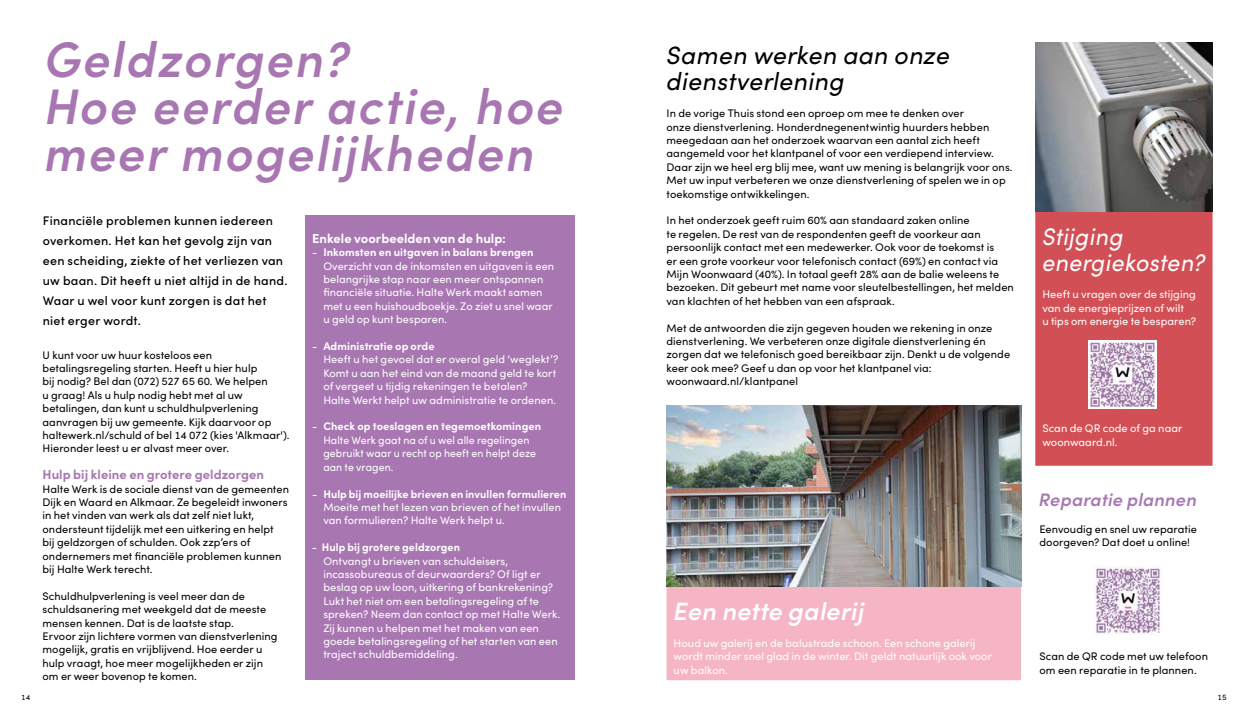
<style>
.page{position:relative;width:1248px;height:723px;background:#fff}
.page>*{position:absolute;margin:0;border:0;box-sizing:border-box;transform-origin:0 0}
.t1{font:italic 600 50px/46.9px "Sofia Pro";letter-spacing:.04em;color:#a877b2}
.t2{font:italic 25px/26.8px "Sofia Pro";letter-spacing:.02em;color:#000}
.t3{font:italic 600 25px "Sofia Pro";letter-spacing:.01em;color:#fff}
.t4{font:italic 24px/26.8px "Sofia Pro";letter-spacing:.015em;color:#fff;scale:.96 1}
.t5{font:italic 600 18px "Sofia Pro";letter-spacing:.015em;color:#a877b2}
.t6{font:700 13px "Sofia Pro";color:#a877b2}
.t7{font:700 13px "Sofia Pro";color:#fff}
.t8{font:500 12.5px/20.1px "Sofia Pro";letter-spacing:.02em;color:#000}
.t9{font:11px/13.4px "Sofia Pro";letter-spacing:.005em;color:#000}
.t10{font:11px/13.4px "Sofia Pro";letter-spacing:.005em;color:#fff}
.t11{font:8px "Sofia Pro";color:#000}
.s1{font-weight:700}
</style>
<div class="page">
<div style="left:305px;top:215px;width:269px;height:464px;background:#a877b2"></div>
<div style="left:1035px;top:211px;width:177px;height:255px;background:#d25055"></div>
<img style="left:1035px;top:43px;width:177px;height:168px">
<img style="left:1094px;top:567px;width:67px;height:67px">
<img style="left:1088px;top:341px;width:68px;height:68px">
<div style="left:666px;top:586px;width:354px;height:94px;background:#f6b5c4"></div>
<img style="left:666px;top:405px;width:354px;height:181px">
<h1 class="t1" style="left:45px;top:33px;width:520px">Geldzorgen?<br>Hoe eerder actie, hoe meer mogelijkheden</h1>
<p class="t8" style="left:43px;top:209px;width:246px">Financiële problemen kunnen iedereen overkomen. Het kan het gevolg zijn van een scheiding, ziekte of het verliezen van uw baan. Dit heeft u niet altijd in de hand.<br>Waar u wel voor kunt zorgen is dat het niet erger wordt.</p>
<p class="t9" style="left:43px;top:347px;width:248px">U kunt voor uw huur kosteloos een betalingsregeling starten. Heeft u hier hulp<br>bij nodig? Bel dan (072) 527 65 60. We helpen<br>u graag! Als u hulp nodig hebt met al uw betalingen, dan kunt u schuldhulpverlening aanvragen bij uw gemeente. Kijk daarvoor op haltewerk.nl/schuld of bel 14 072 (kies 'Alkmaar').<br>Hieronder leest u er alvast meer over.</p>
<p class="t6" style="left:43px;top:464px;width:223px">Hulp bij kleine en grotere geldzorgen</p>
<p class="t9" style="left:43px;top:481px;width:248px">Halte Werk is de sociale dienst van de gemeenten Dijk en Waard en Alkmaar. Ze begeleidt inwoners in het vinden van werk als dat zelf niet lukt, ondersteunt tijdelijk met een uitkering en helpt<br>bij geldzorgen of schulden. Ook zzp’ers of ondernemers met financiële problemen kunnen bij Halte Werk terecht.</p>
<p class="t9" style="left:43px;top:588px;width:236px">Schuldhulpverlening is veel meer dan de schuldsanering met weekgeld dat de meeste mensen kennen. Dat is de laatste stap.<br>Ervoor zijn lichtere vormen van dienstverlening mogelijk, gratis en vrijblijvend. Hoe eerder u hulp vraagt, hoe meer mogelijkheden er zijn om er weer bovenop te komen.</p>
<p class="t7" style="left:312px;top:228px;width:195px">Enkele voorbeelden van de hulp:</p>
<p class="t10" style="left:323px;top:245px;width:232px;text-indent:-11px">- <span class="s1">Inkomsten en uitgaven in balans brengen </span>Overzicht van de inkomsten en uitgaven is een belangrijke stap naar een meer ontspannen financiële situatie. Halte Werk maakt samen met u een huishoudboekje. Zo ziet u snel waar u geld op kunt besparen.</p>
<p class="t10" style="left:323px;top:339px;width:237px;text-indent:-11px">- <span class="s1">Administratie op orde<br></span>Heeft u het gevoel dat er overal geld ‘weglekt’?<br>Komt u aan het eind van de maand geld te kort of vergeet u tijdig rekeningen te betalen?<br>Halte Werkt helpt uw administratie te ordenen.</p>
<p class="t10" style="left:323px;top:419px;width:219px;text-indent:-11px">- <span class="s1">Check op toeslagen en tegemoetkomingen </span>Halte Werk gaat na of u wel alle regelingen gebruikt waar u recht op heeft en helpt deze aan te vragen.</p>
<p class="t10" style="left:323px;top:486px;width:244px;text-indent:-11px">- <span class="s1">Hulp bij moeilijke brieven en invullen formulieren<br></span>Moeite met het lezen van brieven of het invullen van formulieren? Halte Werk helpt u.</p>
<p class="t10" style="left:323px;top:540px;width:239px;text-indent:-11px">- <span class="s1">Hulp bij grotere geldzorgen<br></span>Ontvangt u brieven van schuldeisers, incassobureaus of deurwaarders? Of ligt er beslag op uw loon, uitkering of bankrekening?<br>Lukt het niet om een betalingsregeling af te spreken? Neem dan contact op met Halte Werk.<br>Zij kunnen u helpen met het maken van een goede betalingsregeling of het starten van een traject schuldbemiddeling.</p>
<h2 class="t2" style="left:666px;top:40px;width:285px">Samen werken aan onze dienstverlening</h2>
<p class="t9" style="left:666px;top:106px;width:347px">In de vorige Thuis stond een oproep om mee te denken over<br>onze dienstverlening. Honderdnegenentwintig huurders hebben meegedaan aan het onderzoek waarvan een aantal zich heeft aangemeld voor het klantpanel of voor een verdiepend interview.<br>Daar zijn we heel erg blij mee, want uw mening is belangrijk voor ons.<br>Met uw input verbeteren we onze dienstverlening of spelen we in op toekomstige ontwikkelingen.</p>
<p class="t9" style="left:666px;top:213px;width:349px">In het onderzoek geeft ruim 60% aan standaard zaken online<br>te regelen. De rest van de respondenten geeft de voorkeur aan persoonlijk contact met een medewerker. Ook voor de toekomst is<br>er een grote voorkeur voor telefonisch contact (69%) en contact via Mijn Woonwaard (40%). In totaal geeft 28% aan de balie weleens te bezoeken. Dit gebeurt met name voor sleutelbestellingen, het melden van klachten of het hebben van een afspraak.</p>
<p class="t9" style="left:666px;top:320px;width:345px">Met de antwoorden die zijn gegeven houden we rekening in onze dienstverlening. We verbeteren onze digitale dienstverlening én zorgen dat we telefonisch goed bereikbaar zijn. Denkt u de volgende keer ook mee? Geef u dan op voor het klantpanel via: woonwaard.nl/klantpanel</p>
<h2 class="t3" style="left:673px;top:592px;width:192px">Een nette galerij</h2>
<p class="t10" style="left:673px;top:635px;width:320px">Houd uw galerij en de balustrade schoon. Een schone galerij wordt minder snel glad in de winter. Dit geldt natuurlijk ook voor uw balkon.</p>
<h3 class="t4" style="left:1042px;top:221px;width:171px">Stijging energiekosten?</h3>
<p class="t10" style="left:1042px;top:287px;width:155px">Heeft u vragen over de stijging van de energieprijzen of wilt<br>u tips om energie te besparen?</p>
<p class="t10" style="left:1042px;top:421px;width:141px">Scan de QR code of ga naar woonwaard.nl.</p>
<h3 class="t5" style="left:1038px;top:486px;width:159px">Reparatie plannen</h3>
<p class="t9" style="left:1039px;top:521px;width:159px">Eenvoudig en snel uw reparatie doorgeven? Dat doet u online!</p>
<p class="t9" style="left:1039px;top:649px;width:170px">Scan de QR code met uw telefoon om een reparatie in te plannen.</p>
<p class="t11" style="left:21px;top:692px;width:11px">14</p>
<p class="t11" style="left:1217px;top:692px;width:11px">15</p>
</div>
